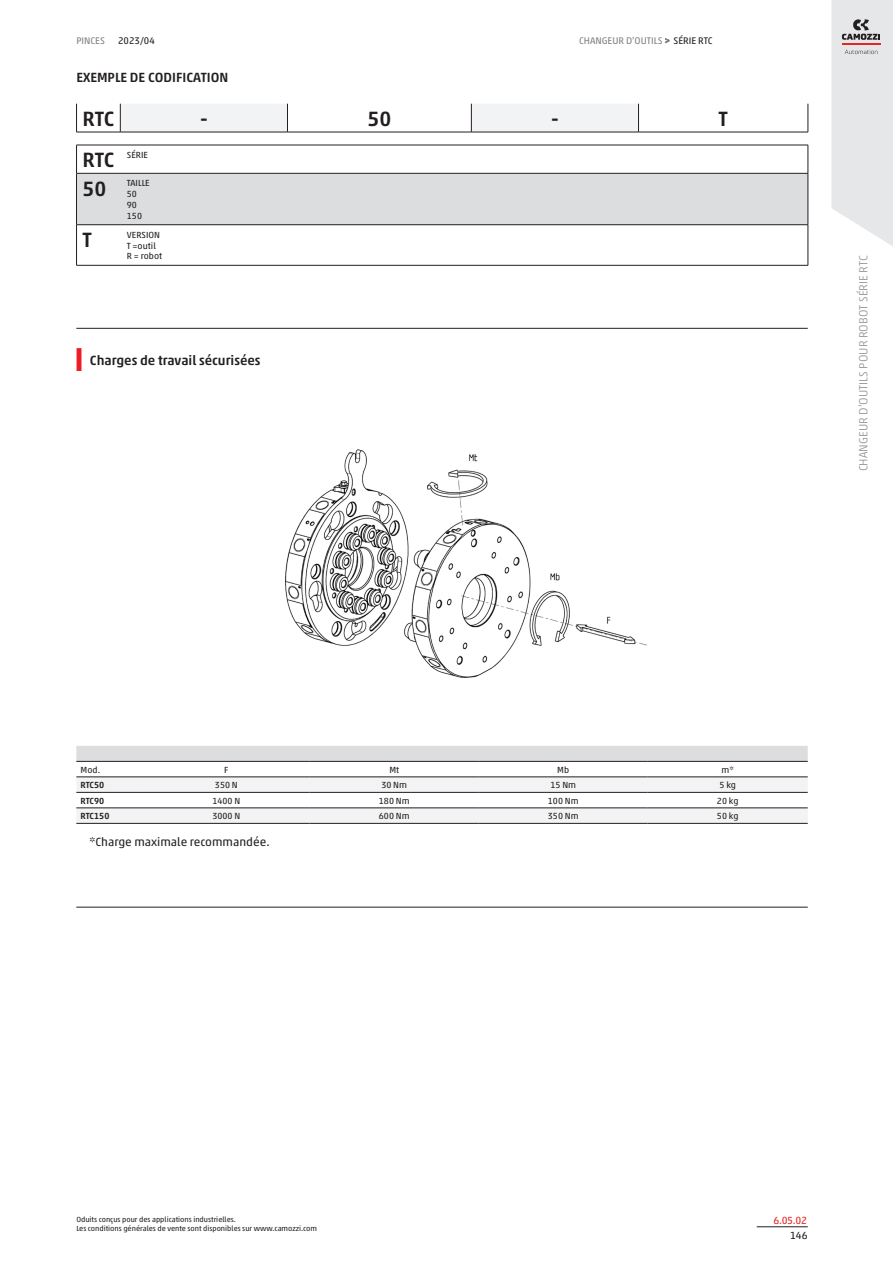
<style>
.page{position:relative;width:893px;height:1263px;background:#fff}
.page>*{position:absolute;margin:0;border:0;box-sizing:border-box;transform-origin:0 0}
.codeLegend_row_heade{font:500 21px "Akko W1 G";color:#231f20}
.code_row_header{font:500 21px "Akko W1 G";color:#231f20}
.blockTitle_value{font:500 13.5px "Akko W1 G";color:#231f20}
.sectionTitle_value{font:500 13.5px "Akko W1 G";color:#231f20}
.t1{font:300 12px "Akko W1 G";color:#939598}
.normal_value{font:12px "Akko W1 G";color:#231f20}
.secR{font:10.5px "Akko W1 G";color:#e72621}
.sec4R{font:10.5px "Akko W1 G";color:#231f20}
.headTitleR{font:9.75px "Akko W1 G";color:#808285}
.footTitleR{font:9.75px "Akko W1 G";color:#231f20}
.footTitleR-2{font:9.75px "Akko W1 G";color:#808285}
.models_cell{font:9px "Akko W1 G";color:#231f20}
.code_cell{font:9px/10.8px "Akko W1 G";color:#231f20}
.models_row_header{font:500 9px "Akko W1 G";color:#231f20}
.models_header{font:9px "Akko W1 G";color:#231f20}
.models_model{font:9px "Akko W1 G";color:#231f20}
.footNotesR{font:7.5px/9px "Akko W1 G";color:#231f20}
.s1{font-size:9px}
.s2{color:#231f20}
</style>
<div class="page">
<hr style="left:757px;top:1226px;width:51px;height:1px;background:#231f20">
<svg style="left:831px;top:0;width:62px;height:246px;background:#e4e4e6"></svg>
<svg style="left:77px;top:225px;width:731px;height:40px"></svg>
<svg style="left:76px;top:145px;width:733px;height:79px"></svg>
<hr style="left:76px;top:173px;width:45px;height:1px;background:#231f20">
<hr style="left:76px;top:173px;width:1px;height:52px;background:#231f20">
<hr style="left:121px;top:173px;width:687px;height:1px;background:#231f20">
<hr style="left:808px;top:173px;width:1px;height:52px;background:#231f20">
<hr style="left:76px;top:224px;width:45px;height:1px;background:#231f20">
<hr style="left:76px;top:225px;width:1px;height:40px;background:#231f20">
<hr style="left:76px;top:265px;width:45px;height:1px;background:#231f20">
<hr style="left:121px;top:224px;width:687px;height:1px;background:#231f20">
<hr style="left:808px;top:225px;width:1px;height:40px;background:#231f20">
<hr style="left:121px;top:265px;width:687px;height:1px;background:#231f20">
<hr style="left:76px;top:328px;width:732px;height:1px;background:#231f20">
<hr style="left:76px;top:132px;width:44px;height:1px;background:#231f20">
<hr style="left:120px;top:132px;width:167px;height:1px;background:#231f20">
<hr style="left:287px;top:132px;width:184px;height:1px;background:#231f20">
<hr style="left:471px;top:132px;width:167px;height:1px;background:#231f20">
<svg style="left:76px;top:104px;width:733px;height:28px"></svg>
<hr style="left:638px;top:132px;width:170px;height:1px;background:#231f20">
<hr style="left:76px;top:907px;width:732px;height:1px;background:#231f20">
<hr style="left:77px;top:348px;width:4px;height:23px;background:#ee1d23">
<div style="left:76px;top:746px;width:732px;height:15px;background:#dcdddf"></div>
<svg style="left:76px;top:778px;width:732px;height:45px"></svg>
<hr style="left:76px;top:792px;width:67px;height:1px;background:#231f20">
<hr style="left:76px;top:808px;width:67px;height:1px;background:#231f20">
<hr style="left:76px;top:823px;width:67px;height:1px;background:#231f20">
<hr style="left:143px;top:792px;width:167px;height:1px;background:#231f20">
<hr style="left:143px;top:808px;width:167px;height:1px;background:#231f20">
<hr style="left:143px;top:823px;width:167px;height:1px;background:#231f20">
<hr style="left:310px;top:792px;width:169px;height:1px;background:#231f20">
<hr style="left:310px;top:808px;width:169px;height:1px;background:#231f20">
<hr style="left:310px;top:823px;width:169px;height:1px;background:#231f20">
<hr style="left:479px;top:792px;width:169px;height:1px;background:#231f20">
<hr style="left:479px;top:808px;width:169px;height:1px;background:#231f20">
<hr style="left:479px;top:823px;width:169px;height:1px;background:#231f20">
<hr style="left:648px;top:792px;width:160px;height:1px;background:#231f20">
<hr style="left:648px;top:808px;width:160px;height:1px;background:#231f20">
<hr style="left:648px;top:823px;width:160px;height:1px;background:#231f20">
<hr style="left:76px;top:761px;width:67px;height:1px;background:#231f20">
<hr style="left:76px;top:777px;width:67px;height:1px;background:#231f20">
<hr style="left:143px;top:761px;width:167px;height:1px;background:#231f20">
<hr style="left:143px;top:777px;width:167px;height:1px;background:#231f20">
<hr style="left:310px;top:761px;width:169px;height:1px;background:#231f20">
<hr style="left:310px;top:777px;width:169px;height:1px;background:#231f20">
<hr style="left:479px;top:761px;width:169px;height:1px;background:#231f20">
<hr style="left:479px;top:777px;width:169px;height:1px;background:#231f20">
<hr style="left:648px;top:761px;width:160px;height:1px;background:#231f20">
<hr style="left:648px;top:777px;width:160px;height:1px;background:#231f20">
<img style="left:285px;top:449px;width:362px;height:229px">
<p class="footTitleR-2" style="left:76px;top:33px;width:30px">PINCES</p>
<p class="headTitleR" style="left:579px;top:33px;width:135px">CHANGEUR D’OUTILS <span class="s1">&gt;</span> <span class="s2">SÉRIE RTC</span></p>
<p class="footTitleR" style="left:118px;top:33px;width:38px">2023/04</p>
<p class="sectionTitle_value" style="left:76px;top:67px;width:153px">EXEMPLE DE CODIFICATION</p>
<p class="codeLegend_row_heade" style="left:83px;top:103px;width:33px">RTC</p>
<p class="codeLegend_row_heade" style="left:200px;top:103px;width:9px">-</p>
<p class="codeLegend_row_heade" style="left:367px;top:103px;width:25px">50</p>
<p class="codeLegend_row_heade" style="left:551px;top:103px;width:9px">-</p>
<p class="codeLegend_row_heade" style="left:719px;top:103px;width:11px">T</p>
<p class="code_row_header" style="left:83px;top:145px;width:33px">RTC</p>
<p class="code_cell" style="left:127px;top:149px;width:22px">SÉRIE</p>
<p class="code_row_header" style="left:83px;top:173px;width:25px">50</p>
<p class="code_cell" style="left:127px;top:177px;width:24px">TAILLE<br>50<br>90<br>150</p>
<p class="code_row_header" style="left:83px;top:224px;width:11px">T</p>
<p class="code_cell" style="left:127px;top:229px;width:37px">VERSION<br>T =outil<br>R = robot</p>
<p class="blockTitle_value" style="left:90px;top:350px;width:172px">Charges de travail sécurisées</p>
<p class="models_model" style="left:81px;top:763px;width:21px">Mod.</p>
<p class="models_header" style="left:224px;top:763px;width:6px">F</p>
<p class="models_header" style="left:389px;top:763px;width:11px">Mt</p>
<p class="models_header" style="left:557px;top:763px;width:13px">Mb</p>
<p class="models_header" style="left:722px;top:763px;width:14px">m*</p>
<p class="models_row_header" style="left:81px;top:778px;width:25px">RTC50</p>
<p class="models_cell" style="left:215px;top:778px;width:24px">350 N</p>
<p class="models_cell" style="left:381px;top:778px;width:27px">30 Nm</p>
<p class="models_cell" style="left:550px;top:778px;width:27px">15 Nm</p>
<p class="models_cell" style="left:719px;top:778px;width:18px">5 kg</p>
<p class="models_row_header" style="left:81px;top:794px;width:25px">RTC90</p>
<p class="models_cell" style="left:212px;top:794px;width:29px">1400 N</p>
<p class="models_cell" style="left:379px;top:794px;width:32px">180 Nm</p>
<p class="models_cell" style="left:548px;top:794px;width:32px">100 Nm</p>
<p class="models_cell" style="left:717px;top:794px;width:23px">20 kg</p>
<p class="models_row_header" style="left:81px;top:809px;width:30px">RTC150</p>
<p class="models_cell" style="left:212px;top:809px;width:29px">3000 N</p>
<p class="models_cell" style="left:379px;top:809px;width:32px">600 Nm</p>
<p class="models_cell" style="left:548px;top:809px;width:32px">350 Nm</p>
<p class="models_cell" style="left:717px;top:809px;width:23px">50 kg</p>
<p class="normal_value" style="left:89px;top:833px;width:182px">*Charge maximale recommandée.</p>
<p class="t1" style="left:855px;top:471px;width:218px;rotate:-90deg">CHANGEUR D’OUTILS POUR ROBOT SÉRIE RTC</p>
<p class="footNotesR" style="left:76px;top:1214px;width:242px">Oduits conçus pour des applications industrielles.<br>Les conditions générales de vente sont disponibles sur www.camozzi.com</p>
<p class="secR" style="left:773px;top:1212px;width:35px">6.05.02</p>
<p class="sec4R" style="left:790px;top:1228px;width:19px">146</p>
</div>
